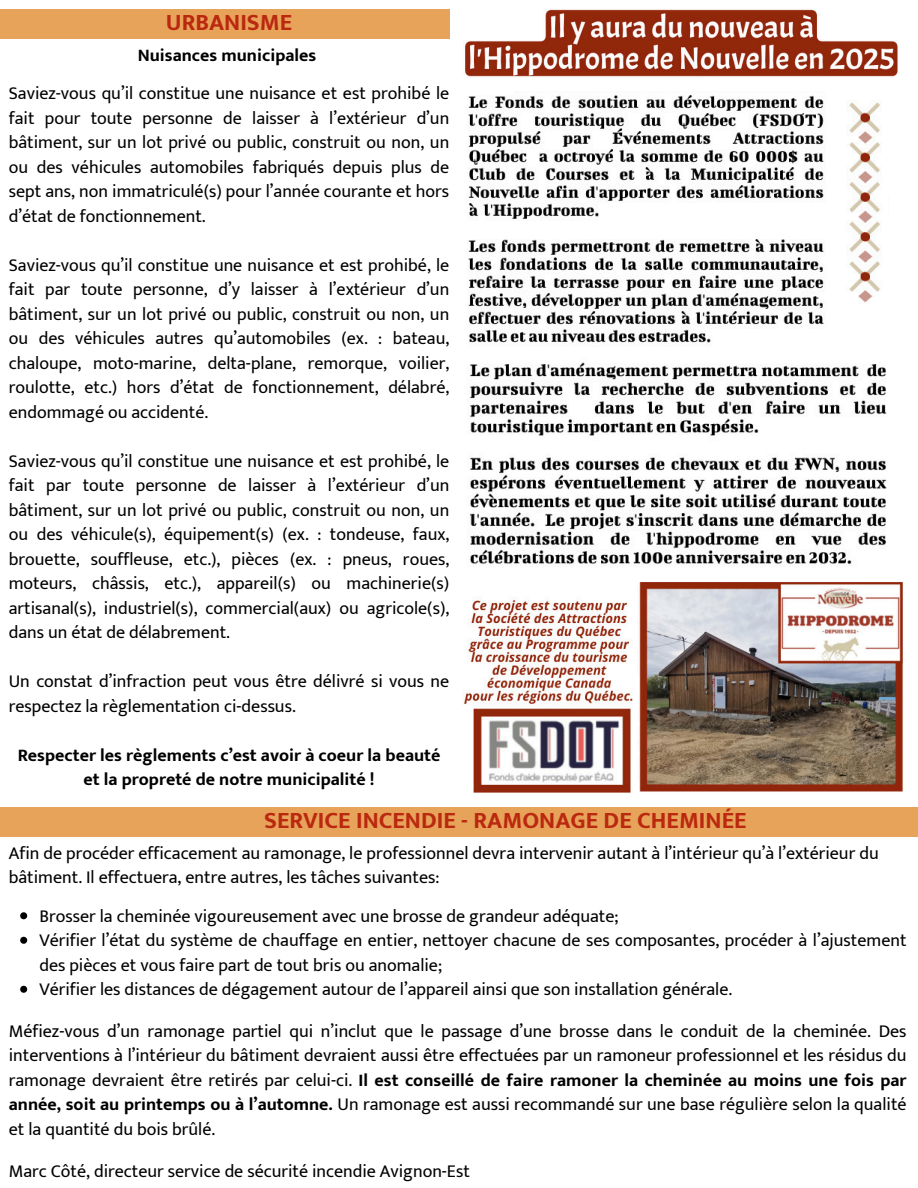
<style>
.page{position:relative;width:918px;height:1188px;background:#fff}
.page>*{position:absolute;margin:0;border:0;box-sizing:border-box;transform-origin:0 0}
.t1{font:700 24px "Mukta Mahee";color:#bb2810}
.t2{font:18px/24.5px "Mukta";color:#000;text-align:justify}
.t3{font:700 18px/24.5px "Mukta";color:#000;text-align:center}
.s1{font-weight:700}
</style>
<div class="page">
<img style="left:464px;top:599px;width:169px;height:194px">
<img style="left:465px;top:9px;width:433px;height:68px">
<div style="left:0;top:9px;width:449px;height:29px;background:#e7a359"></div>
<img style="left:637px;top:582px;width:266px;height:210px">
<img style="left:468px;top:92px;width:356px;height:251px">
<img style="left:470px;top:362px;width:417px;height:202px">
<img style="left:847px;top:102px;width:33px;height:201px">
<div style="left:0;top:807px;width:918px;height:29px;background:#e7a359"></div>
<svg style="left:20px;top:912px;width:7px;height:7px"></svg>
<svg style="left:20px;top:937px;width:7px;height:7px"></svg>
<svg style="left:20px;top:986px;width:7px;height:7px"></svg>
<p class="t1" style="left:166px;top:8px;width:128px">URBANISME</p>
<p class="t3" style="left:138px;top:42px;width:180px">Nuisances municipales</p>
<p class="t2" style="left:9px;top:81px;width:442px">Saviez-vous qu’il constitue une nuisance et est prohibé le fait pour toute personne de laisser à l’extérieur d’un bâtiment, sur un lot privé ou public, construit ou non, un ou des véhicules automobiles fabriqués depuis plus de sept ans, non immatriculé(s) pour l’année courante et hors d’état de fonctionnement.</p>
<p class="t2" style="left:9px;top:252px;width:442px">Saviez-vous qu’il constitue une nuisance et est prohibé, le fait par toute personne, d’y laisser à l’extérieur d’un bâtiment, sur un lot privé ou public, construit ou non, un ou des véhicules autres qu’automobiles (ex. : bateau, chaloupe, moto-marine, delta-plane, remorque, voilier, roulotte, etc.) hors d’état de fonctionnement, délabré, endommagé ou accidenté.</p>
<p class="t2" style="left:9px;top:448px;width:442px">Saviez-vous qu’il constitue une nuisance et est prohibé, le fait par toute personne de laisser à l’extérieur d’un bâtiment, sur un lot privé ou public, construit ou non, un ou des véhicule(s), équipement(s) (ex. : tondeuse, faux, brouette, souffleuse, etc.), pièces (ex. : pneus, roues, moteurs, châssis, etc.), appareil(s) ou machinerie(s) artisanal(s), industriel(s), commercial(aux) ou agricole(s), dans un état de délabrement.</p>
<p class="t2" style="left:9px;top:669px;width:442px">Un constat d’infraction peut vous être délivré si vous ne respectez la règlementation ci-dessus.</p>
<p class="t3" style="left:18px;top:742px;width:424px">Respecter les règlements c’est avoir à coeur la beauté et la propreté de notre municipalité !</p>
<p class="t1" style="left:264px;top:805px;width:484px">SERVICE INCENDIE - RAMONAGE DE CHEMINÉE</p>
<p class="t2" style="left:9px;top:840px;width:871px">Afin de procéder efficacement au ramonage, le professionnel devra intervenir autant à l’intérieur qu’à l’extérieur du bâtiment. Il effectuera, entre autres, les tâches suivantes:</p>
<h1 class="t2" style="left:39px;top:903px;width:581px">Brosser la cheminée vigoureusement avec une brosse de grandeur adéquate;</h1>
<p class="t2" style="left:39px;top:928px;width:869px">Vérifier l’état du système de chauffage en entier, nettoyer chacune de ses composantes, procéder à l’ajustement des pièces et vous faire part de tout bris ou anomalie;</p>
<p class="t2" style="left:39px;top:977px;width:694px">Vérifier les distances de dégagement autour de l’appareil ainsi que son installation générale.</p>
<p class="t2" style="left:9px;top:1018px;width:899px">Méfiez-vous d’un ramonage partiel qui n’inclut que le passage d’une brosse dans le conduit de la cheminée. Des interventions à l’intérieur du bâtiment devraient aussi être effectuées par un ramoneur professionnel et les résidus du ramonage devraient être retirés par celui-ci. <span class="s1">Il est conseillé de faire ramoner la cheminée au moins une fois par année, soit au printemps ou à l’automne.</span> Un ramonage est aussi recommandé sur une base régulière selon la qualité et la quantité du bois brûlé.</p>
<p class="t2" style="left:9px;top:1159px;width:463px">Marc Côté, directeur service de sécurité incendie Avignon-Est</p>
</div>
